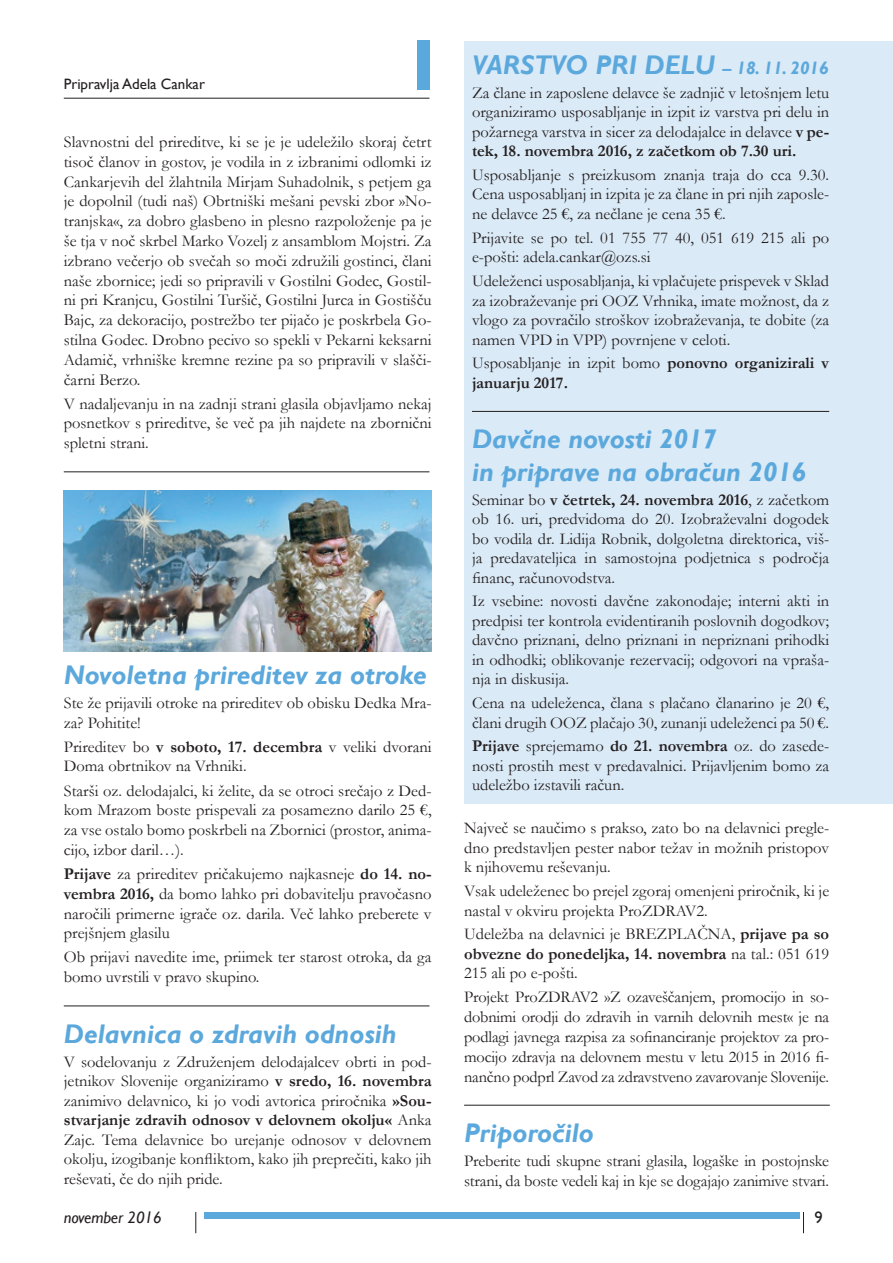
<style>
.page{position:relative;width:893px;height:1263px;background:#fff}
.page>*{position:absolute;margin:0;border:0;box-sizing:border-box;transform-origin:0 0}
.t1{font:italic 700 27px/32.4px "Gill Sans";color:#5ba8dc}
.t2{font:16.5px/19.5px "Garamond";color:#231f20;text-align:justify}
.t3{font:700 16.5px/19.5px "Garamond";color:#231f20}
.t4{font:italic 16.5px "Gill Sans";letter-spacing:-.01em;color:#231f20}
.t5{font:16.5px "Gill Sans";color:#231f20}
.t6{font:15px "Gill Sans";color:#231f20}
.s1{font-weight:700}
.s2{font-size:18px}
.s3{font-weight:400}
</style>
<div class="page">
<svg style="left:803px;top:1212px;width:1px;height:21px"></svg>
<div style="left:204px;top:1212px;width:595px;height:6px;background:#5ba8dc"></div>
<svg style="left:196px;top:1212px;width:1px;height:21px"></svg>
<div style="left:464px;top:41px;width:429px;height:763px;background:#dbeaf7"></div>
<hr style="left:64px;top:98px;width:365px;height:1px;background:#231f20">
<div style="left:417px;top:40px;width:12px;height:49px;background:#5ba8dc"></div>
<hr style="left:472px;top:411px;width:357px;height:1px;background:#231f20">
<hr style="left:64px;top:471px;width:365px;height:1px;background:#231f20">
<img style="left:64px;top:490px;width:368px;height:161px">
<hr style="left:64px;top:1005px;width:365px;height:1px;background:#231f20">
<hr style="left:464px;top:1105px;width:366px;height:1px;background:#231f20">
<p class="t6" style="left:64px;top:76px;width:143px">Pripravlja Adela Cankar</p>
<p class="t2" style="left:64px;top:131px;width:369px">Slavnostni del prireditve, ki se je je udeležilo skoraj četrt tisoč članov in gostov, je vodila in z izbranimi odlomki iz Cankarjevih del žlahtnila Mirjam Suhadolnik, s petjem ga je dopolnil (tudi naš) Obrtniški mešani pevski zbor »No&shy;tranjska«, za dobro glasbeno in plesno razpoloženje pa je še tja v noč skrbel Marko Vozelj z ansamblom Mojstri. Za izbrano večerjo ob svečah so moči združili gostinci, člani naše zbornice; jedi so pripravili v Gostilni Godec, Gostil&shy;ni pri Kranjcu, Gostilni Turšič, Gostilni Jurca in Gostišču Bajc, za dekoracijo, postrežbo ter pijačo je poskrbela Go&shy;stilna Godec. Drobno pecivo so spekli v Pekarni keksarni Adamič, vrhniške kremne rezine pa so pripravili v slašči&shy;čarni Berzo.</p>
<p class="t2" style="left:64px;top:393px;width:369px">V nadaljevanju in na zadnji strani glasila objavljamo nekaj posnetkov s prireditve, še več pa jih najdete na zbornični spletni strani.</p>
<h1 class="t1" style="left:64px;top:659px;width:365px">Novoletna prireditev za otroke</h1>
<p class="t2" style="left:64px;top:692px;width:369px">Ste že prijavili otroke na prireditev ob obisku Dedka Mra&shy;za? Pohitite!</p>
<p class="t2" style="left:64px;top:736px;width:369px">Prireditev bo <span class="s1">v soboto, 17. decembra</span> v veliki dvorani<br>Doma obrtnikov na Vrhniki.</p>
<p class="t2" style="left:64px;top:780px;width:369px">Starši oz. delodajalci, ki želite, da se otroci srečajo z Ded&shy;kom Mrazom boste prispevali za posamezno darilo 25 €, za vse ostalo bomo poskrbeli na Zbornici (prostor, anima&shy;cijo, izbor daril…).</p>
<p class="t2" style="left:64px;top:863px;width:369px"><span class="s1">Prijave</span> za prireditev pričakujemo najkasneje <span class="s1">do 14. no&shy;vembra 2016,</span> da bomo lahko pri dobavitelju pravočasno naročili primerne igrače oz. darila. Več lahko preberete v prejšnjem glasilu</p>
<p class="t2" style="left:64px;top:947px;width:369px">Ob prijavi navedite ime, priimek ter starost otroka, da ga bomo uvrstili v pravo skupino.</p>
<h1 class="t1" style="left:64px;top:1018px;width:334px">Delavnica o zdravih odnosih</h1>
<p class="t2" style="left:64px;top:1051px;width:369px">V sodelovanju z Združenjem delodajalcev obrti in pod&shy;jetnikov Slovenije organiziramo <span class="s1">v sredo, 16. novembra </span>zanimivo delavnico, ki jo vodi avtorica priročnika <span class="s1">»Sou&shy;stvarjanje zdravih odnosov v delovnem okolju«</span> Anka Zajc. Tema delavnice bo urejanje odnosov v delovnem okolju, izogibanje konfliktom, kako jih preprečiti, kako jih reševati, če do njih pride.</p>
<h1 class="t1" style="left:472px;top:49px;width:358px">VARSTVO PRI DELU <span class="s2">– 18. 11. 2016</span></h1>
<p class="t2" style="left:472px;top:82px;width:359px">Za člane in zaposlene delavce še zadnjič v letošnjem letu organiziramo usposabljanje in izpit iz varstva pri delu in požarnega varstva in sicer za delodajalce in delavce <span class="s1">v pe&shy;tek, 18. novembra 2016, z začetkom ob 7.30 uri.</span></p>
<p class="t2" style="left:472px;top:165px;width:359px">Usposabljanje s preizkusom znanja traja do cca 9.30.<br>Cena usposabljanj in izpita je za člane in pri njih zaposle&shy;ne delavce 25 €, za nečlane je cena 35 €.</p>
<p class="t2" style="left:472px;top:227px;width:359px">Prijavite se po tel. 01 755 77 40, 051 619 215 ali po e-pošti: adela.cankar@ozs.si</p>
<p class="t2" style="left:472px;top:271px;width:359px">Udeleženci usposabljanja, ki vplačujete prispevek v Sklad za izobraževanje pri OOZ Vrhnika, imate možnost, da z vlogo za povračilo stroškov izobraževanja, te dobite (za namen VPD in VPP) povrnjene v celoti.</p>
<p class="t3" style="left:472px;top:353px;width:359px"><span class="s3">Usposabljanje in izpit bomo</span> ponovno organizirali v januarju 2017.</p>
<h1 class="t1" style="left:472px;top:424px;width:336px">Davčne novosti 2017<br>in priprave na obračun 2016</h1>
<p class="t2" style="left:472px;top:489px;width:359px">Seminar bo <span class="s1">v četrtek, 24. novembra 2016</span>, z začetkom ob 16. uri, predvidoma do 20. Izobraževalni dogodek bo vodila dr. Lidija Robnik, dolgoletna direktorica, viš&shy;ja predavateljica in samostojna podjetnica s področja financ, računovodstva.</p>
<p class="t2" style="left:472px;top:591px;width:359px">Iz vsebine: novosti davčne zakonodaje; interni akti in predpisi ter kontrola evidentiranih poslovnih dogodkov; davčno priznani, delno priznani in nepriznani prihodki in odhodki; oblikovanje rezervacij; odgovori na vpraša&shy;nja in diskusija.</p>
<p class="t2" style="left:472px;top:693px;width:359px">Cena na udeleženca, člana s plačano članarino je 20 €, člani drugih OOZ plačajo 30, zunanji udeleženci pa 50 €.</p>
<p class="t2" style="left:472px;top:736px;width:359px"><span class="s1">Prijave</span> sprejemamo <span class="s1">do 21. novembra</span> oz. do zasede&shy;nosti prostih mest v predavalnici. Prijavljenim bomo za udeležbo izstavili račun.</p>
<p class="t2" style="left:464px;top:818px;width:367px">Največ se naučimo s prakso, zato bo na delavnici pregle&shy;dno predstavljen pester nabor težav in možnih pristopov k njihovemu reševanju.</p>
<p class="t2" style="left:464px;top:881px;width:367px">Vsak udeleženec bo prejel zgoraj omenjeni priročnik, ki je nastal v okviru projekta ProZDRAV2.</p>
<p class="t2" style="left:464px;top:924px;width:367px">Udeležba na delavnici je BREZPLAČNA, <span class="s1">prijave pa so obvezne do ponedeljka, 14. novembra</span> na tal.: 051 619<br>215 ali po e-pošti.</p>
<p class="t2" style="left:464px;top:987px;width:367px">Projekt ProZDRAV2 »Z ozaveščanjem, promocijo in so&shy;dobnimi orodji do zdravih in varnih delovnih mest« je na podlagi javnega razpisa za sofinanciranje projektov za pro&shy;mocijo zdravja na delovnem mestu v letu 2015 in 2016 fi&shy;nančno podprl Zavod za zdravstveno zavarovanje Slovenije.</p>
<h1 class="t1" style="left:464px;top:1118px;width:131px">Priporočilo</h1>
<p class="t2" style="left:464px;top:1151px;width:367px">Preberite tudi skupne strani glasila, logaške in postojnske strani, da boste vedeli kaj in kje se dogajajo zanimive stvari.</p>
<p class="t4" style="left:64px;top:1208px;width:100px">november 2016</p>
<p class="t5" style="left:814px;top:1208px;width:10px">9</p>
</div>
